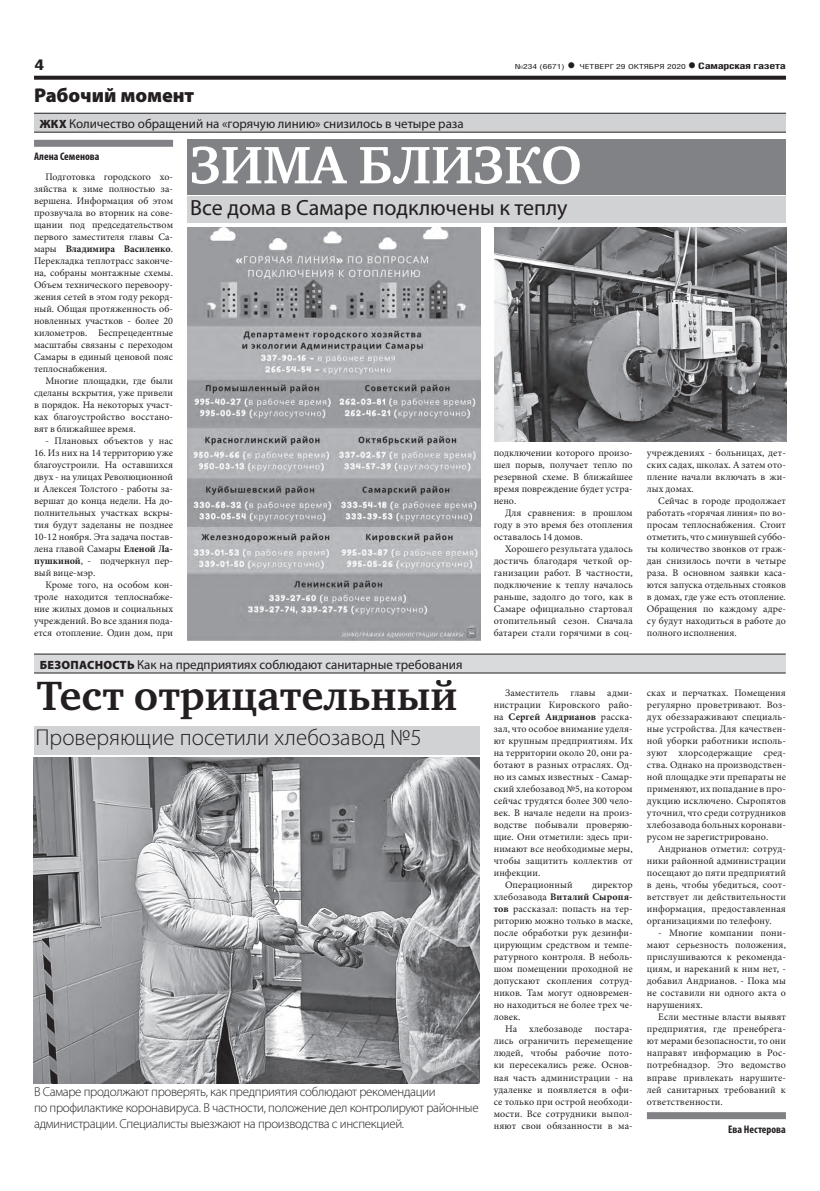
<style>
.page{position:relative;width:820px;height:1191px;background:#fff}
.page>*{position:absolute;margin:0;border:0;box-sizing:border-box;transform-origin:0 0}
.t1{font:700 54px "Charter C";color:#fff}
.t2{font:700 42px "Charter C";color:#231f20}
.t3{font:300 23px "Myriad Pro";color:#231f20}
.t4{font:22px "Myriad Pro";color:#231f20}
.t5{font:900 20px "Myriad Pro";letter-spacing:-.005em;color:#231f20}
.t6{font:700 15px "Helios Cond";color:#231f20;scale:1.4 1}
.t7{font:300 13px/16px "Myriad Pro";letter-spacing:-.025em;color:#231f20}
.t8{font:13px "Myriad Pro";color:#231f20}
.t9{font:700 condensed 11px "Myriad Pro";color:#231f20}
.t10{font:10px/12px "Minion Pro";letter-spacing:.01em;color:#231f20;text-align:justify}
.t11{font:700 10px "Minion Pro";letter-spacing:.01em;color:#231f20}
.t12{font:700 9px "Helios Cond";letter-spacing:-.02em;color:#231f20;scale:1.4 1}
.t13{font:7px "Helios Cond";color:#231f20;scale:1.4 1}
.s1{font-weight:700;font-size:16px}
.s2{font-size:16px}
.s3{font-weight:900;font-size:12px}
.s4{font-weight:700}
.s5{font-weight:400}
</style>
<div class="page">
<svg style="left:34px;top:76px;width:751px;height:4px;background:#322f2f"></svg>
<div style="left:187px;top:196px;width:598px;height:26px;background:#d1d2d4"></div>
<div style="left:34px;top:113px;width:751px;height:19px;background:#d1d2d4"></div>
<hr style="left:34px;top:113px;width:751px;height:1px;background:#231f20">
<hr style="left:34px;top:132px;width:751px;height:1px;background:#231f20">
<div style="left:187px;top:139px;width:598px;height:56px;background:#808285"></div>
<div style="left:34px;top:140px;width:139px;height:7px;background:#808285"></div>
<img style="left:494px;top:227px;width:292px;height:214px">
<div style="left:34px;top:654px;width:751px;height:19px;background:#d9dadc"></div>
<hr style="left:34px;top:654px;width:751px;height:1px;background:#231f20">
<hr style="left:34px;top:673px;width:751px;height:1px;background:#231f20">
<div style="left:34px;top:726px;width:445px;height:28px;background:#d1d2d4"></div>
<img style="left:34px;top:758px;width:445px;height:326px">
<img style="left:188px;top:227px;width:292px;height:413px">
<div style="left:646px;top:1112px;width:139px;height:7px;background:#808285"></div>
<h3 class="t6" style="left:34px;top:55px;width:9px">4</h3>
<p class="t13" style="left:514px;top:63px;width:124px">№234 (6671) <span class="s1">•</span> ЧЕТВЕРГ 29 ОКТЯБРЯ 2020</p>
<p class="t12" style="left:687px;top:61px;width:72px"><span class="s2">•</span> Самарская газета</p>
<h3 class="t5" style="left:34px;top:84px;width:162px">Рабочий момент</h3>
<h3 class="t8" style="left:40px;top:115px;width:425px"><span class="s3">ЖКХ</span> Количество обращений на «горячую линию» снизилось в четыре раза</h3>
<h1 class="t1" style="left:190px;top:135px;width:393px">ЗИМА БЛИЗКО</h1>
<p class="t9" style="left:34px;top:150px;width:67px">Алена Семенова</p>
<p class="t10" style="left:34px;top:171px;width:140px;text-indent:11px">Подготовка городского хо&shy;зяйства к зиме полностью за&shy;вершена. Информация об этом прозвучала во вторник на сове&shy;щании под председательством первого заместителя главы Са&shy;мары <span class="s4">Владимира Василенко</span>.<br>Перекладка теплотрасс законче&shy;на, собраны монтажные схемы.<br>Объем технического перевоору&shy;жения сетей в этом году рекорд&shy;ный. Общая протяженность об&shy;новленных участков - более 20 километров. Беспрецедентные масштабы связаны с переходом Самары в единый ценовой пояс теплоснабжения.</p>
<p class="t10" style="left:34px;top:375px;width:140px;text-indent:11px">Многие площадки, где были сделаны вскрытия, уже привели в порядок. На некоторых участ&shy;ках благоустройство восстано&shy;вят в ближайшее время.</p>
<p class="t10" style="left:45px;top:435px;width:129px">- Плановых объектов у нас</p>
<p class="t10" style="left:34px;top:447px;width:140px">16. Из них на 14 территорию уже благоустроили. На оставшихся двух - на улицах Революционной и Алексея Толстого - работы за&shy;вершат до конца недели. На до&shy;полнительных участках вскры&shy;тия будут заделаны не позднее 10-12 ноября. Эта задача постав&shy;лена главой Самары <span class="s4">Еленой Ла&shy;пушкиной</span>, - подчеркнул пер&shy;вый вице-мэр.</p>
<p class="t10" style="left:34px;top:579px;width:140px;text-indent:11px">Кроме того, на особом кон&shy;троле находится теплоснабже&shy;ние жилых домов и социальных учреждений. Во все здания пода&shy;ется отопление. Один дом, при</p>
<h3 class="t4" style="left:190px;top:194px;width:379px">Все дома в Самаре подключены к теплу</h3>
<p class="t10" style="left:493px;top:447px;width:140px">подключении которого произо&shy;шел порыв, получает тепло по резервной схеме. В ближайшее время повреждение будет устра&shy;нено.</p>
<p class="t10" style="left:493px;top:507px;width:140px;text-indent:11px">Для сравнения: в прошлом году в это время без отопления оставалось 14 домов.</p>
<p class="t10" style="left:493px;top:543px;width:140px;text-indent:11px">Хорошего результата удалось достичь благодаря четкой ор&shy;ганизации работ. В частности, подключение к теплу началось раньше, задолго до того, как в Самаре официально стартовал отопительный сезон. Сначала батареи стали горячими в соц-</p>
<h3 class="t8" style="left:40px;top:656px;width:424px"><span class="s3">БЕЗОПАСНОСТЬ</span> Как на предприятиях соблюдают санитарные требования</h3>
<h2 class="t2" style="left:37px;top:673px;width:422px">Тест отрицательный</h2>
<h3 class="t3" style="left:35px;top:723px;width:387px">Проверяющие посетили хлебозавод №5</h3>
<h3 class="t7" style="left:34px;top:1083px;width:446px">В Самаре продолжают проверять, как предприятия соблюдают рекомендации<br>по профилактике коронавируса. В частности, положение дел контролируют районные администрации. Специалисты выезжают на производства с инспекцией.</h3>
<p class="t10" style="left:505px;top:687px;width:129px">Заместитель главы адми-</p>
<p class="t10" style="left:493px;top:699px;width:140px">нистрации Кировского райо-</p>
<p class="t11" style="left:493px;top:710px;width:140px"><span class="s5">на</span> Сергей Андрианов <span class="s5">расска-</span></p>
<p class="t10" style="left:493px;top:723px;width:140px">зал, что особое внимание уделя-</p>
<p class="t10" style="left:493px;top:735px;width:140px">ют крупным предприятиям. Их</p>
<p class="t10" style="left:493px;top:747px;width:140px">на территории около 20, они ра-</p>
<p class="t10" style="left:493px;top:759px;width:140px">ботают в разных отраслях. Од-</p>
<p class="t10" style="left:493px;top:771px;width:140px">но из самых известных - Самар-</p>
<p class="t10" style="left:493px;top:783px;width:140px">ский хлебозавод №5, на котором</p>
<p class="t10" style="left:493px;top:795px;width:140px">сейчас трудятся более 300 чело-</p>
<p class="t10" style="left:493px;top:807px;width:140px">век. В начале недели на произ-</p>
<p class="t10" style="left:493px;top:819px;width:140px">водстве побывали проверяю-</p>
<p class="t10" style="left:493px;top:831px;width:140px">щие. Они отметили: здесь при-</p>
<p class="t10" style="left:493px;top:843px;width:140px">нимают все необходимые меры,</p>
<p class="t10" style="left:493px;top:855px;width:140px">чтобы защитить коллектив от</p>
<p class="t10" style="left:493px;top:867px;width:48px">инфекции.</p>
<p class="t10" style="left:505px;top:879px;width:69px">Операционный</p>
<p class="t10" style="left:493px;top:879px;width:140px;text-indent:98px">директор хлебозавода <span class="s4">Виталий Сыропя&shy;тов</span> рассказал: попасть на тер&shy;риторию можно только в маске, после обработки рук дезинфи&shy;цирующим средством и темпе&shy;ратурного контроля. В неболь&shy;шом помещении проходной не допускают скопления сотруд&shy;ников. Там могут одновремен&shy;но находиться не более трех че&shy;ловек.</p>
<p class="t10" style="left:493px;top:1023px;width:140px;text-indent:11px">На хлебозаводе постара&shy;лись ограничить перемещение людей, чтобы рабочие пото&shy;ки пересекались реже. Основ&shy;ная часть администрации - на удаленке и появляется в офи&shy;се только при острой необходи&shy;мости. Все сотрудники выпол&shy;няют свои обязанности в ма-</p>
<p class="t10" style="left:646px;top:447px;width:140px">учреждениях - больницах, дет&shy;ских садах, школах. А затем ото&shy;пление начали включать в жи&shy;лых домах.</p>
<p class="t10" style="left:646px;top:495px;width:140px;text-indent:11px">Сейчас в городе продолжает работать «горячая линия» по во&shy;просам теплоснабжения. Стоит отметить, что с минувшей суббо&shy;ты количество звонков от граж&shy;дан снизилось почти в четыре раза. В основном заявки каса&shy;ются запуска отдельных стояков в домах, где уже есть отопление.<br>Обращения по каждому адре&shy;су будут находиться в работе до полного исполнения.</p>
<p class="t10" style="left:646px;top:687px;width:140px">сках и перчатках. Помещения регулярно проветривают. Воз&shy;дух обеззараживают специаль&shy;ные устройства. Для качествен&shy;ной уборки работники исполь&shy;зуют хлорсодержащие сред&shy;ства. Однако на производствен&shy;ной площадке эти препараты не применяют, их попадание в про&shy;дукцию исключено. Сыропятов уточнил, что среди сотрудников хлебозавода больных коронави&shy;русом не зарегистрировано.</p>
<p class="t10" style="left:646px;top:843px;width:140px;text-indent:11px">Андрианов отметил: сотруд&shy;ники районной администрации посещают до пяти предприятий в день, чтобы убедиться, соот&shy;ветствует ли действительности информация, предоставленная организациями по телефону.</p>
<p class="t10" style="left:646px;top:927px;width:140px;text-indent:11px">- Многие компании пони&shy;мают серьезность положения, прислушиваются к рекоменда&shy;циям, и нареканий к ним нет, - добавил Андрианов. - Пока мы не составили ни одного акта о нарушениях.</p>
<p class="t10" style="left:646px;top:1011px;width:140px;text-indent:11px">Если местные власти выявят предприятия, где пренебрега&shy;ют мерами безопасности, то они направят информацию в Рос&shy;потребнадзор. Это ведомство вправе привлекать нарушите&shy;лей санитарных требований к ответственности.</p>
<p class="t9" style="left:727px;top:1122px;width:59px">Ева Нестерова</p>
</div>
